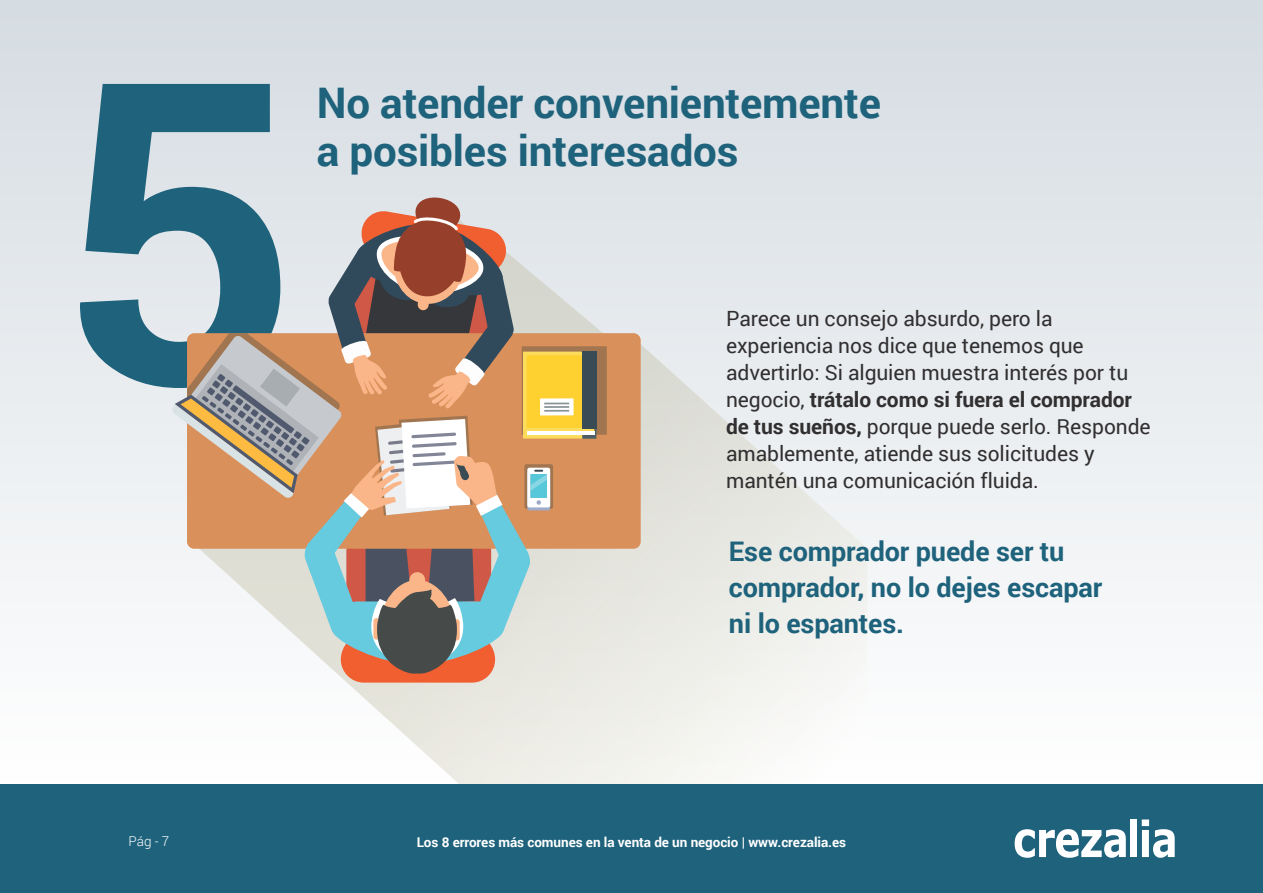
<style>
.page{position:relative;width:1263px;height:893px;background:#fff}
.page>*{position:absolute;margin:0;border:0;box-sizing:border-box;transform-origin:0 0}
.t1{font:700 421.5px "Roboto";color:#1e627c}
.t2{font:700 42.15px/48px "Roboto";letter-spacing:-.005em;color:#1e627c}
.t3{font:700 27px/36px "Roboto";letter-spacing:-.005em;color:#1e627c}
.t4{font:21px/27px "Roboto";letter-spacing:-.005em;color:#312f30}
.t5{font:700 13.5px "Roboto";letter-spacing:-.005em;color:#fff}
.t6{font:300 13.5px "Roboto";color:#fff}
.s1{font-weight:700}
</style>
<div class="page">
<div style="left:0;top:0;width:1263px;height:784px;background:linear-gradient(to bottom,#d5dce2,#fefefe)"></div>
<svg style="left:182px;top:206px;width:685px;height:578px"></svg>
<div style="left:607px;top:333px;width:34px;height:216px;background:#d9905b"></div>
<svg style="left:172px;top:196px;width:435px;height:487px;background:#c7b19f"></svg>
<div style="left:0;top:784px;width:1263px;height:109px;background:#1e627c"></div>
<svg style="left:1015px;top:829px;width:111px;height:29px"></svg>
<div style="left:1130px;top:819px;width:7px;height:38px;background:#fff"></div>
<svg style="left:1142px;top:819px;width:33px;height:39px"></svg>
<h1 class="t1" style="left:57px;top:-64px;width:243px">5</h1>
<h2 class="t2" style="left:317px;top:77px;width:566px">No atender convenientemente a posibles interesados</h2>
<p class="t4" style="left:726px;top:304px;width:426px">Parece un consejo absurdo, pero la experiencia nos dice que tenemos que advertirlo: Si alguien muestra interés por tu negocio, <span class="s1">trátalo como si fuera el comprador de tus sueños,</span> porque puede serlo. Responde amablemente, atiende sus solicitudes y mantén una comunicación fluida.</p>
<p class="t3" style="left:729px;top:533px;width:375px">Ese comprador puede ser tu comprador, no lo dejes escapar ni lo espantes.</p>
<p class="t6" style="left:129px;top:832px;width:42px">Pág - 7</p>
<p class="t5" style="left:417px;top:833px;width:431px">Los 8 errores más comunes en la venta de un negocio | www.crezalia.es</p>
</div>
